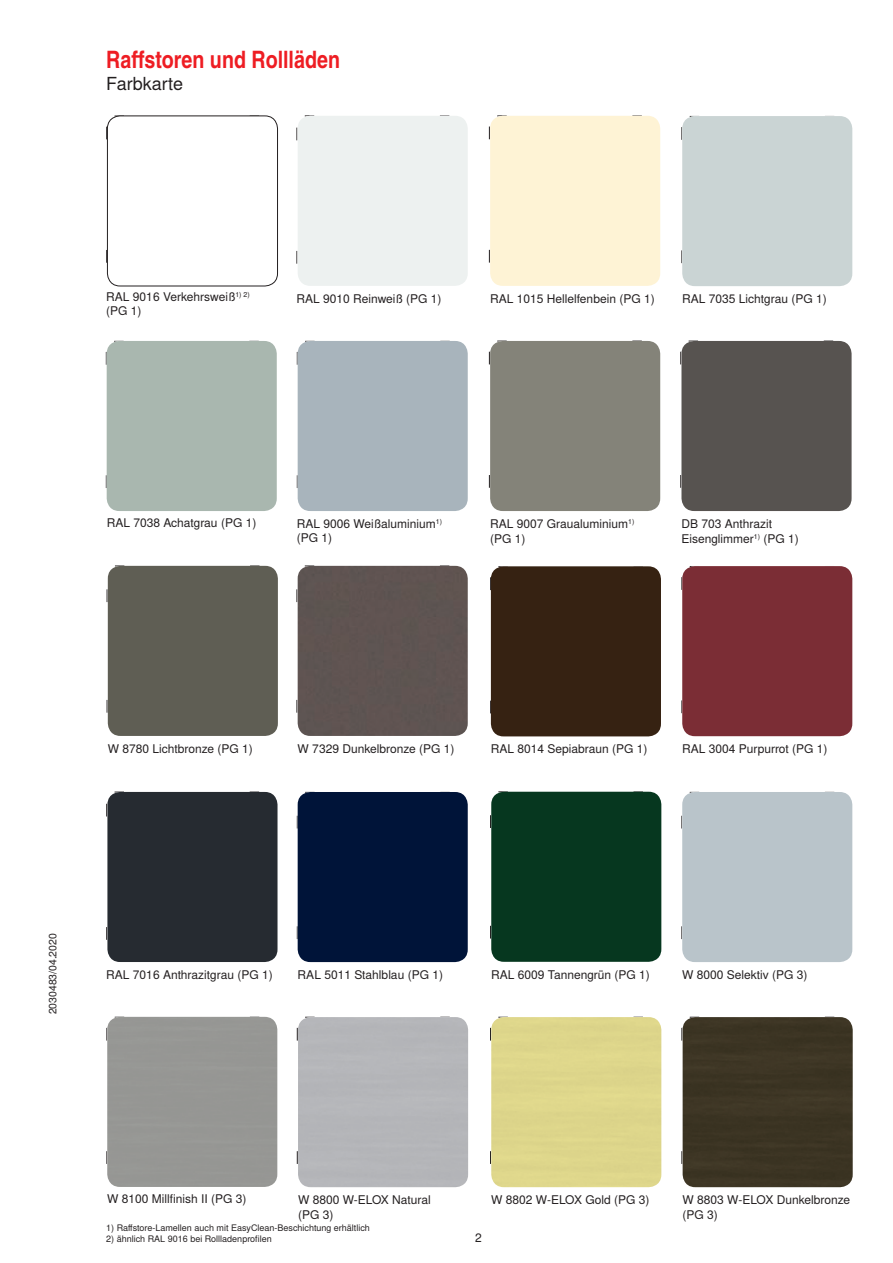
<style>
.page{position:relative;width:893px;height:1263px;background:#fff}
.page>*{position:absolute;margin:0;border:0;box-sizing:border-box;transform-origin:0 0}
.t1{font:700 24px "Warema Nimbus Cnd";color:#ee1d23}
.t2{font:18px "Nimbus San LOT";color:#231f20}
.t3{font:12px/14.4px "Nimbus San LOT";color:#231f20}
.t4{font:10.5px "Nimbus San LOT";letter-spacing:-.005em;color:#231f20}
.t5{font:9px "Nimbus San LOT";color:#231f20}
.t6{font:7.05px "Nimbus San LOT";color:#231f20}
</style>
<div class="page">
<svg style="left:106px;top:804px;width:1px;height:12px"></svg>
<svg style="left:106px;top:927px;width:1px;height:13px"></svg>
<svg style="left:680px;top:352px;width:1px;height:12px"></svg>
<svg style="left:680px;top:475px;width:1px;height:13px"></svg>
<svg style="left:297px;top:1028px;width:1px;height:12px"></svg>
<svg style="left:297px;top:1151px;width:1px;height:13px"></svg>
<svg style="left:490px;top:1028px;width:1px;height:12px"></svg>
<svg style="left:490px;top:1151px;width:1px;height:13px"></svg>
<svg style="left:297px;top:128px;width:1px;height:12px"></svg>
<svg style="left:297px;top:251px;width:1px;height:13px"></svg>
<svg style="left:106px;top:127px;width:1px;height:12px"></svg>
<svg style="left:106px;top:250px;width:1px;height:13px"></svg>
<svg style="left:489px;top:127px;width:1px;height:12px"></svg>
<svg style="left:489px;top:250px;width:1px;height:13px"></svg>
<svg style="left:489px;top:352px;width:1px;height:12px"></svg>
<svg style="left:489px;top:475px;width:1px;height:13px"></svg>
<svg style="left:681px;top:1028px;width:1px;height:12px"></svg>
<svg style="left:681px;top:1151px;width:1px;height:13px"></svg>
<svg style="left:107px;top:589px;width:1px;height:13px"></svg>
<svg style="left:107px;top:700px;width:1px;height:13px"></svg>
<svg style="left:297px;top:589px;width:1px;height:13px"></svg>
<svg style="left:297px;top:700px;width:1px;height:13px"></svg>
<svg style="left:490px;top:815px;width:1px;height:13px"></svg>
<svg style="left:490px;top:926px;width:1px;height:12px"></svg>
<svg style="left:681px;top:816px;width:1px;height:12px"></svg>
<svg style="left:681px;top:926px;width:1px;height:13px"></svg>
<svg style="left:297px;top:352px;width:1px;height:13px"></svg>
<svg style="left:297px;top:475px;width:1px;height:13px"></svg>
<svg style="left:106px;top:1028px;width:1px;height:12px"></svg>
<svg style="left:106px;top:1151px;width:1px;height:13px"></svg>
<svg style="left:681px;top:577px;width:1px;height:13px"></svg>
<svg style="left:681px;top:700px;width:1px;height:13px"></svg>
<svg style="left:106px;top:352px;width:1px;height:13px"></svg>
<svg style="left:106px;top:475px;width:1px;height:13px"></svg>
<svg style="left:490px;top:577px;width:1px;height:13px"></svg>
<svg style="left:490px;top:701px;width:1px;height:12px"></svg>
<svg style="left:297px;top:816px;width:1px;height:12px"></svg>
<svg style="left:297px;top:926px;width:1px;height:13px"></svg>
<svg style="left:681px;top:127px;width:1px;height:13px"></svg>
<svg style="left:681px;top:250px;width:1px;height:13px"></svg>
<div style="left:107px;top:792px;width:171px;height:170px;background:#262b31"></div>
<div style="left:681px;top:341px;width:171px;height:170px;background:#575350"></div>
<div style="left:491px;top:1017px;width:170px;height:170px;background:#ded68b"></div>
<div style="left:107px;top:116px;width:171px;height:170px;border:1px solid #231f20;border-radius:13px"></div>
<div style="left:490px;top:341px;width:170px;height:170px;background:#848379"></div>
<div style="left:683px;top:1017px;width:170px;height:170px;background:#3c3423"></div>
<div style="left:108px;top:566px;width:170px;height:170px;background:#5f5e54"></div>
<div style="left:298px;top:566px;width:170px;height:170px;background:#5f5452"></div>
<div style="left:491px;top:792px;width:170px;height:170px;background:#06371f"></div>
<div style="left:682px;top:792px;width:170px;height:170px;background:#b9c4ca"></div>
<div style="left:298px;top:341px;width:170px;height:170px;background:#a8b4bc"></div>
<div style="left:107px;top:1017px;width:170px;height:170px;background:#969694"></div>
<div style="left:682px;top:566px;width:170px;height:170px;background:#7b2d35"></div>
<div style="left:107px;top:341px;width:170px;height:170px;background:#a9b7af"></div>
<div style="left:491px;top:566px;width:170px;height:170px;background:#362212"></div>
<div style="left:298px;top:792px;width:170px;height:170px;background:#001439"></div>
<div style="left:682px;top:116px;width:170px;height:170px;background:#cad4d4"></div>
<h1 class="t1" style="left:106px;top:45px;width:235px">Raffstoren und Rollläden</h1>
<h2 class="t2" style="left:106px;top:73px;width:78px">Farbkarte</h2>
<p class="t6" style="left:235px;top:290px;width:16px">1) 2)</p>
<p class="t3" style="left:106px;top:290px;width:131px">RAL 9016 Verkehrsweiß</p>
<p class="t3" style="left:297px;top:292px;width:147px">RAL 9010 Reinweiß (PG 1)</p>
<p class="t3" style="left:106px;top:304px;width:37px">(PG 1)</p>
<p class="t3" style="left:490px;top:292px;width:166px">RAL 1015 Hellelfenbein (PG 1)</p>
<p class="t3" style="left:682px;top:291px;width:146px">RAL 7035 Lichtgrau (PG 1)</p>
<p class="t3" style="left:107px;top:516px;width:151px">RAL 7038 Achatgrau (PG 1)</p>
<p class="t3" style="left:297px;top:516px;width:147px">RAL 9006 Weißaluminium<sup>1) </sup>(PG 1)</p>
<p class="t3" style="left:490px;top:517px;width:146px">RAL 9007 Graualuminium<sup>1) </sup>(PG 1)</p>
<p class="t3" style="left:681px;top:517px;width:119px">DB 703 Anthrazit<br>Eisenglimmer<sup>1)</sup> (PG 1)</p>
<p class="t3" style="left:108px;top:742px;width:146px">W 8780 Lichtbronze (PG 1)</p>
<p class="t3" style="left:298px;top:742px;width:158px">W 7329 Dunkelbronze (PG 1)</p>
<p class="t3" style="left:491px;top:742px;width:158px">RAL 8014 Sepiabraun (PG 1)</p>
<p class="t3" style="left:682px;top:741px;width:147px">RAL 3004 Purpurrot (PG 1)</p>
<p class="t4" style="left:46px;top:1014px;width:83px;rotate:-90deg">2030483/04.2020</p>
<p class="t3" style="left:106px;top:968px;width:168px">RAL 7016 Anthrazitgrau (PG 1)</p>
<p class="t3" style="left:298px;top:967px;width:147px">RAL 5011 Stahlblau (PG 1)</p>
<p class="t3" style="left:491px;top:968px;width:160px">RAL 6009 Tannengrün (PG 1)</p>
<p class="t3" style="left:682px;top:967px;width:127px">W 8000 Selektiv (PG 3)</p>
<p class="t3" style="left:107px;top:1192px;width:141px">W 8100 Millfinish II (PG 3)</p>
<p class="t3" style="left:298px;top:1193px;width:134px">W 8800 W-ELOX Natural (PG 3)</p>
<p class="t3" style="left:491px;top:1193px;width:160px">W 8802 W-ELOX Gold (PG 3)</p>
<p class="t5" style="left:106px;top:1222px;width:265px">1) Raffstore-Lamellen auch mit EasyClean-Beschichtung erhältlich</p>
<p class="t5" style="left:106px;top:1233px;width:167px">2) ähnlich RAL 9016 bei Rollladenprofilen</p>
<p class="t3" style="left:475px;top:1230px;width:8px">2</p>
<p class="t3" style="left:683px;top:1193px;width:169px">W 8803 W-ELOX Dunkelbronze (PG 3)</p>
</div>
